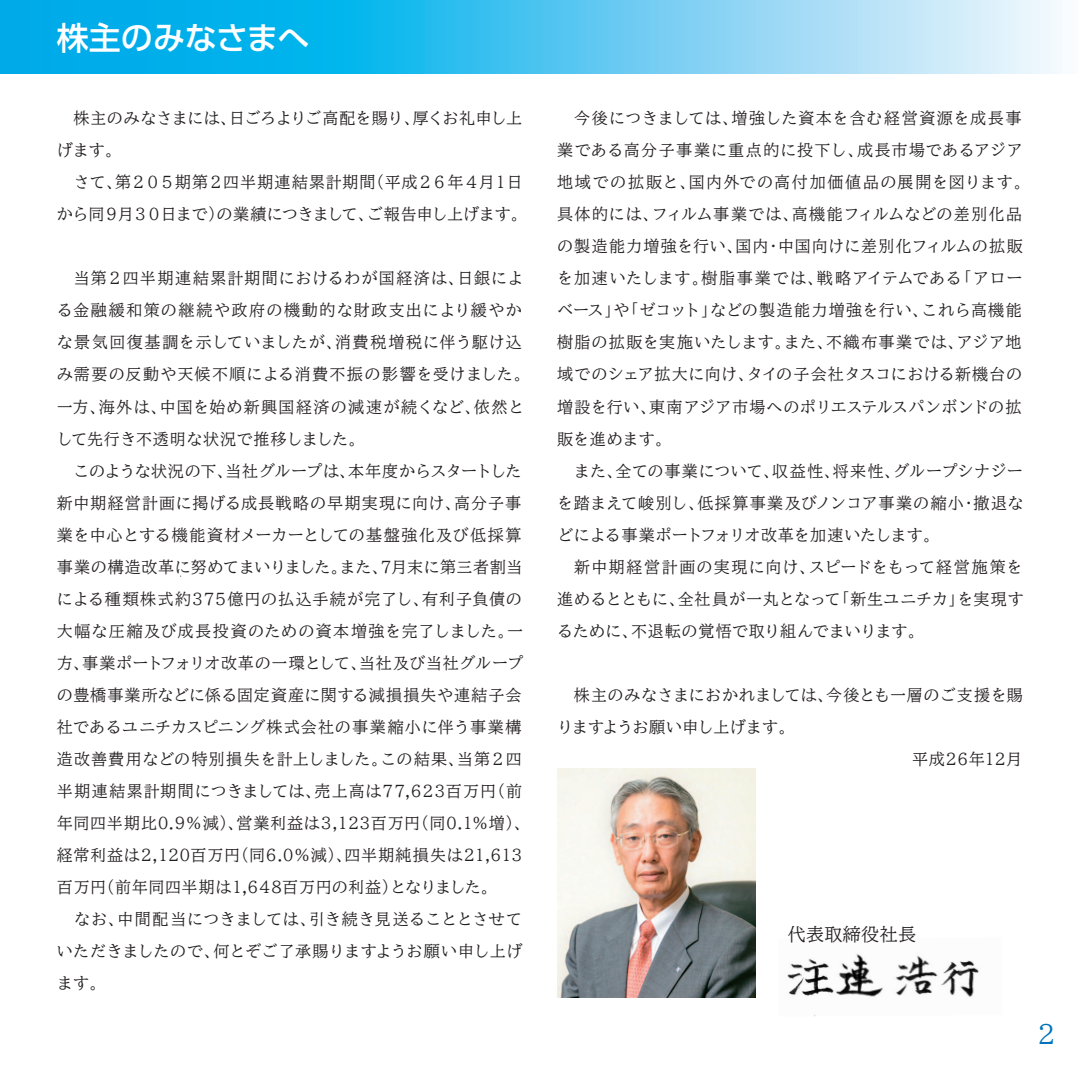
<style>
.page{position:relative;width:1078px;height:1078px;background:#fff}
.page>*{position:absolute;margin:0;border:0;box-sizing:border-box;transform-origin:0 0}
.t1{font:32px "UD Shin Go Pro Medium 90 pv RKSJ H";letter-spacing:-.005em;color:#fff}
.t2{font:26px "TBUD Min Std Medium 90 pv RKSJ H";color:#0073bc}
.t3{font:18px "TBUD Min Std Medium 90 pv RKSJ H";letter-spacing:.02em;color:#231f20}
.t4{font:16px/32px "TBUD Min Std Medium 90 pv RKSJ H";letter-spacing:.04em;color:#231f20}
.t5{font:16px/32px "TBUD Min Std Medium 90 pv RKSJ H";letter-spacing:-.01em;color:#231f20}
.t6{font:16px "TBUD Min Std Medium 90 pv RKSJ H";letter-spacing:.005em;color:#231f20}
.t7{font:16px "TBUD Min Std Medium 90 pv RKSJ H";letter-spacing:-.115em;color:#231f20}
</style>
<div class="page">
<svg style="left:0;top:0;width:1062px;height:74px;background:#56c7f1"></svg>
<img style="left:787px;top:953px;width:192px;height:63px">
<img style="left:557px;top:768px;width:198px;height:229px">
<h1 class="t1" style="left:57px;top:26px;width:254px">株主のみなさまへ</h1>
<p class="t5" style="left:57px;top:104px;width:472px">　株主のみなさまには、日ごろよりご高配を賜り、厚くお礼申し上げます。<br>　さて、第２０５期第２四半期連結累計期間（平成２６年４月１日から同９月３０日まで）の業績につきまして、ご報告申し上げます。</p>
<p class="t4" style="left:57px;top:264px;width:474px">　当第２四半期連結累計期間におけるわが国経済は、日銀による金融緩和策の継続や政府の機動的な財政支出により緩やかな景気回復基調を示していましたが、消費税増税に伴う駆け込み需要の反動や天候不順による消費不振の影響を受けました。一方、海外は、中国を始め新興国経済の減速が続くなど、依然として先行き不透明な状況で推移しました。<br>　このような状況の下、当社グループは、本年度からスタートした新中期経営計画に掲げる成長戦略の早期実現に向け、高分子事業を中心とする機能資材メーカーとしての基盤強化及び低採算事業の構造改革に努めてまいりました。また、7月末に第三者割当による種類株式約375億円の払込手続が完了し、有利子負債の大幅な圧縮及び成長投資のための資本増強を完了しました。一方、事業ポートフォリオ改革の一環として、当社及び当社グループの豊橋事業所などに係る固定資産に関する減損損失や連結子会社であるユニチカスピニング株式会社の事業縮小に伴う事業構造改善費用などの特別損失を計上しました。この結果、当第２四半期連結累計期間につきましては、売上高は77,623百万円（前年同四半期比0.9％減）、営業利益は3,123百万円（同0.1％増）、経常利益は2,120百万円（同6.0％減）、四半期純損失は21,613百万円（前年同四半期は1,648百万円の利益）となりました。<br>　なお、中間配当につきましては、引き続き見送ることとさせていただきましたので、何とぞご了承賜りますようお願い申し上げます。</p>
<p class="t4" style="left:557px;top:104px;width:474px">　今後につきましては、増強した資本を含む経営資源を成長事業である高分子事業に重点的に投下し、成長市場であるアジア地域での拡販と、国内外での高付加価値品の展開を図ります。具体的には、フィルム事業では、高機能フィルムなどの差別化品の製造能力増強を行い、国内・中国向けに差別化フィルムの拡販を加速いたします。樹脂事業では、戦略アイテムである「アローベース」や「ゼコット」などの製造能力増強を行い、これら高機能樹脂の拡販を実施いたします。また、不織布事業では、アジア地域でのシェア拡大に向け、タイの子会社タスコにおける新機台の増設を行い、東南アジア市場へのポリエステルスパンボンドの拡販を進めます。<br>　また、全ての事業について、収益性、将来性、グループシナジーを踏まえて峻別し、低採算事業及びノンコア事業の縮小・撤退などによる事業ポートフォリオ改革を加速いたします。<br>　新中期経営計画の実現に向け、スピードをもって経営施策を進めるとともに、全社員が一丸となって「新生ユニチカ」を実現するために、不退転の覚悟で取り組んでまいります。</p>
<p class="t4" style="left:557px;top:680px;width:467px">　株主のみなさまにおかれましては、今後とも一層のご支援を賜</p>
<p class="t6" style="left:557px;top:720px;width:239px">りますようお願い申し上げます。</p>
<p class="t7" style="left:911px;top:752px;width:112px">平成２６年１２月</p>
<p class="t3" style="left:787px;top:927px;width:130px">代表取締役社長</p>
<h2 class="t2" style="left:1037px;top:1024px;width:19px">2</h2>
</div>
